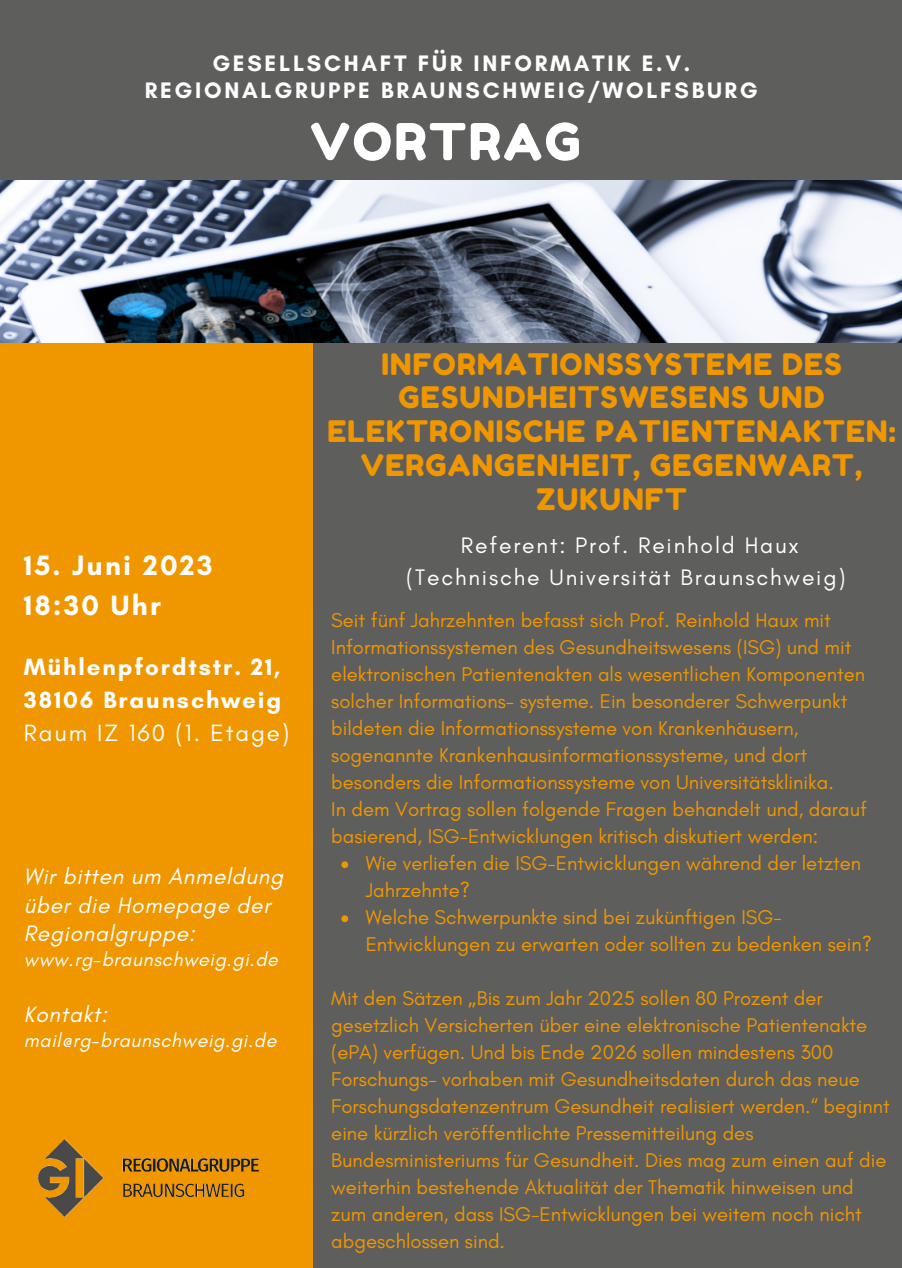
<style>
.page{position:relative;width:902px;height:1268px;background:#fff}
.page>*{position:absolute;margin:0;border:0;box-sizing:border-box;transform-origin:0 0}
.t1{font:50.85px "Fredoka One";letter-spacing:.05em;color:#fff}
.t2{font:29.7px/33.8px "Fredoka One";letter-spacing:.04em;color:#f09700;text-align:center}
.t3{font:700 28.57px "Glacial Indifference";letter-spacing:.08em;color:#fff}
.t4{font:700 24.07px "Glacial Indifference";letter-spacing:.08em;color:#fff}
.t5{font:24.07px "Glacial Indifference";letter-spacing:.08em;color:#fff}
.t6{font:700 22.95px/27.2px "Glacial Indifference";letter-spacing:.12em;color:#fff;text-align:center}
.t7{font:22.95px "Glacial Indifference";letter-spacing:.08em;color:#fff}
.t8{font:italic 22.72px/28.3px "Glacial Indifference";letter-spacing:.03em;color:#fff}
.t9{font:20.25px/27px "Glacial Indifference";color:#f09700}
.t10{font:italic 19.8px "Glacial Indifference";letter-spacing:.03em;color:#fff}
.s1{font-family:"Noto Sans"}
</style>
<div class="page">
<div style="left:0;top:0;width:901px;height:1268px;background:#5e5e5d"></div>
<div style="left:0;top:341px;width:312px;height:83px;background:#f09700"></div>
<div style="left:0;top:424px;width:312px;height:844px;background:#f09700"></div>
<img style="left:38px;top:1139px;width:275px;height:78px">
<img style="left:0;top:180px;width:901px;height:162px">
<svg style="left:341px;top:861px;width:7px;height:7px"></svg>
<svg style="left:341px;top:915px;width:7px;height:7px"></svg>
<p class="t6" style="left:145px;top:49px;width:614px">GESELLSCHAFT FÜR INFORMATIK E.V.<br>REGIONALGRUPPE BRAUNSCHWEIG/WOLFSBURG</p>
<p class="t1" style="left:310px;top:111px;width:272px">VORTRAG</p>
<p class="t3" style="left:24px;top:548px;width:190px">15. Juni 2023</p>
<p class="t3" style="left:24px;top:587px;width:138px">18:30 Uhr</p>
<p class="t4" style="left:24px;top:652px;width:258px">Mühlenpfordtstr. 21,</p>
<p class="t4" style="left:24px;top:685px;width:259px">38106 Braunschweig</p>
<p class="t5" style="left:24px;top:718px;width:267px">Raum IZ 160 (1. Etage)</p>
<p class="t8" style="left:24px;top:862px;width:261px">Wir bitten um Anmeldung über die Homepage der<br>Regionalgruppe:</p>
<p class="t10" style="left:24px;top:947px;width:255px">www.rg-braunschweig.gi.de</p>
<p class="t8" style="left:24px;top:999px;width:85px">Kontakt:</p>
<p class="t10" style="left:24px;top:1028px;width:254px">mail@rg-braunschweig.gi.de</p>
<p class="t2" style="left:327px;top:347px;width:569px">INFORMATIONSSYSTEME DES<br>GESUNDHEITSWESENS UND<br>ELEKTRONISCHE PATIENTENAKTEN:<br>VERGANGENHEIT, GEGENWART,<br>ZUKUNFT</p>
<p class="t7" style="left:460px;top:531px;width:339px">Referent: Prof. Reinhold Haux</p>
<p class="t7" style="left:406px;top:563px;width:440px">(Technische Universität Braunschweig)</p>
<p class="t9" style="left:331px;top:606px;width:535px">Seit fünf Jahrzehnten befasst sich Prof. Reinhold Haux mit Informationssystemen des Gesundheitswesens (ISG) und mit elektronischen Patientenakten als wesentlichen Komponenten solcher Informations- systeme. Ein besonderer Schwerpunkt bildeten die Informationssysteme von Krankenhä usern, sogenannte Krankenhausinformationssysteme, und dort besonders die Informationssysteme von Universitätsklinika.</p>
<p class="t9" style="left:331px;top:795px;width:537px">In dem Vortrag sollen folgende Fragen behandelt und, darauf basierend, ISG-Entwicklungen kritisch diskutiert werden:</p>
<p class="t9" style="left:365px;top:849px;width:497px">Wie verliefen die ISG-Entwicklungen wä hrend der letzten<br>Jahrzehnte?</p>
<p class="t9" style="left:365px;top:903px;width:507px">Welche Schwerpunkte sind bei zukünftigen ISG-<br>Entwicklungen zu erwarten oder sollten zu bedenken sein?</p>
<p class="t9" style="left:331px;top:984px;width:559px">Mit den Sätzen <span class="s1">„</span>Bis zum Jahr 2025 sollen 80 Prozent der gesetzlich Versicherten über eine elektronische Patientenakte (ePA) verfügen. Und bis Ende 2026 sollen mindestens 300<br>Forschungs- vorhaben mit Gesundheitsdaten durch das neue Forschungsdatenzentrum Gesundheit realisiert werden.“ beginnt eine kürzlich veröffentlichte Pressemitteilung des Bundesministeriums für Gesundheit. Dies mag zum einen auf die weiterhin bestehende Aktualität der Thematik hinweisen und zum anderen, dass ISG-Entwicklungen bei weitem noch nicht abgeschlossen sind.</p>
</div>
